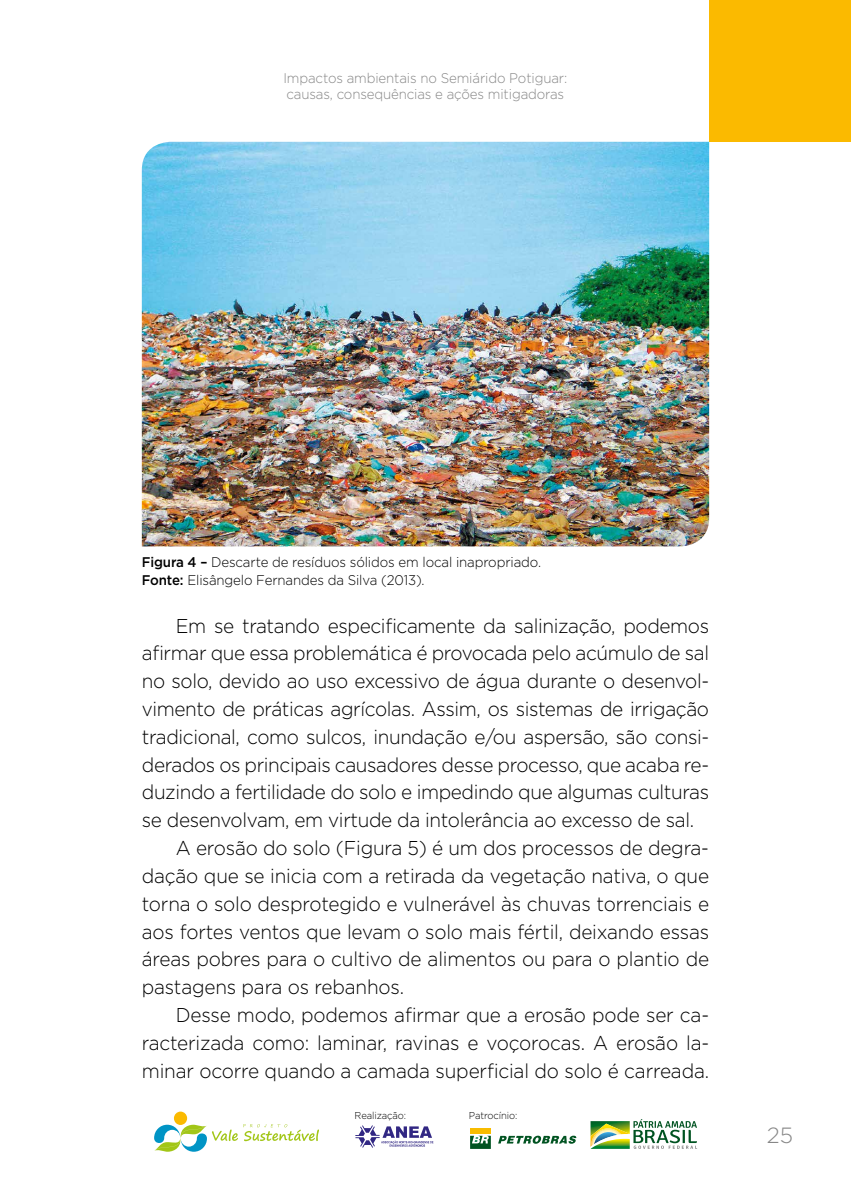
<style>
.page{position:relative;width:851px;height:1191px;background:#fff}
.page>*{position:absolute;margin:0;border:0;box-sizing:border-box;transform-origin:0 0}
.t1{font:300 22px "Gotham";color:#878787}
.t2{font:300 20px "Gotham";letter-spacing:-.02em;color:#000;scale:.95 1}
.t3{font:300 14px/18px "Gotham";letter-spacing:-.01em;color:#000;scale:.95 1}
.t4{font:300 14px/16px "Gotham";letter-spacing:-.01em;color:#878787;scale:.95 1}
.t5{font:300 10px "Gotham";letter-spacing:-.01em;color:#000;scale:.95 1}
.s1{font-weight:500}
</style>
<div class="page">
<div style="left:709px;top:0;width:141px;height:142px;background:#fbba00"></div>
<svg style="left:355px;top:1125px;width:78px;height:22px"></svg>
<svg style="left:590px;top:1119px;width:107px;height:29px"></svg>
<svg style="left:470px;top:1135px;width:21px;height:13px"></svg>
<div style="left:470px;top:1128px;width:21px;height:5px;background:#f8bc00"></div>
<svg style="left:498px;top:1135px;width:78px;height:9px"></svg>
<div style="left:174px;top:1111px;width:13px;height:14px;background:#fbba00;border-radius:50%"></div>
<svg style="left:154px;top:1124px;width:165px;height:28px"></svg>
<img style="left:142px;top:142px;width:567px;height:404px">
<p class="t4" style="left:283px;top:69px;width:300px">Impactos ambientais no Semiárido Potiguar: causas, consequências e ações mitigadoras</p>
<p class="t3" style="left:142px;top:552px;width:421px"><span class="s1">Figura 4 –</span> Descarte de resíduos sólidos em local inapropriado.<br><span class="s1">Fonte:</span> Elisângelo Fernandes da Silva (2013).</p>
<p class="t2" style="left:176px;top:613px;width:562px">Em se tratando especificamente da salinização, podemos</p>
<p class="t2" style="left:142px;top:640px;width:598px">afirmar que essa problemática é provocada pelo acúmulo de sal</p>
<p class="t2" style="left:142px;top:668px;width:598px">no solo, devido ao uso excessivo de água durante o desenvol-</p>
<p class="t2" style="left:142px;top:696px;width:598px">vimento de práticas agrícolas. Assim, os sistemas de irrigação</p>
<p class="t2" style="left:142px;top:724px;width:598px">tradicional, como sulcos, inundação e/ou aspersão, são consi-</p>
<p class="t2" style="left:142px;top:752px;width:598px">derados os principais causadores desse processo, que acaba re-</p>
<p class="t2" style="left:142px;top:779px;width:598px">duzindo a fertilidade do solo e impedindo que algumas culturas</p>
<p class="t2" style="left:142px;top:807px;width:582px">se desenvolvam, em virtude da intolerância ao excesso de sal.</p>
<p class="t2" style="left:176px;top:835px;width:562px">A erosão do solo (Figura 5) é um dos processos de degra-</p>
<p class="t2" style="left:142px;top:863px;width:598px">dação que se inicia com a retirada da vegetação nativa, o que</p>
<p class="t2" style="left:142px;top:891px;width:598px">torna o solo desprotegido e vulnerável às chuvas torrenciais e</p>
<p class="t2" style="left:142px;top:918px;width:598px">aos fortes ventos que levam o solo mais fértil, deixando essas</p>
<p class="t2" style="left:142px;top:946px;width:598px">áreas pobres para o cultivo de alimentos ou para o plantio de</p>
<p class="t2" style="left:142px;top:974px;width:277px">pastagens para os rebanhos.</p>
<p class="t2" style="left:176px;top:1002px;width:562px">Desse modo, podemos afirmar que a erosão pode ser ca-</p>
<p class="t2" style="left:142px;top:1030px;width:598px">racterizada como: laminar, ravinas e voçorocas. A erosão la-</p>
<p class="t2" style="left:142px;top:1057px;width:598px">minar ocorre quando a camada superficial do solo é carreada.</p>
<p class="t5" style="left:354px;top:1109px;width:56px">Realização:</p>
<p class="t5" style="left:469px;top:1109px;width:53px">Patrocínio:</p>
<p class="t1" style="left:766px;top:1121px;width:28px">25</p>
</div>
